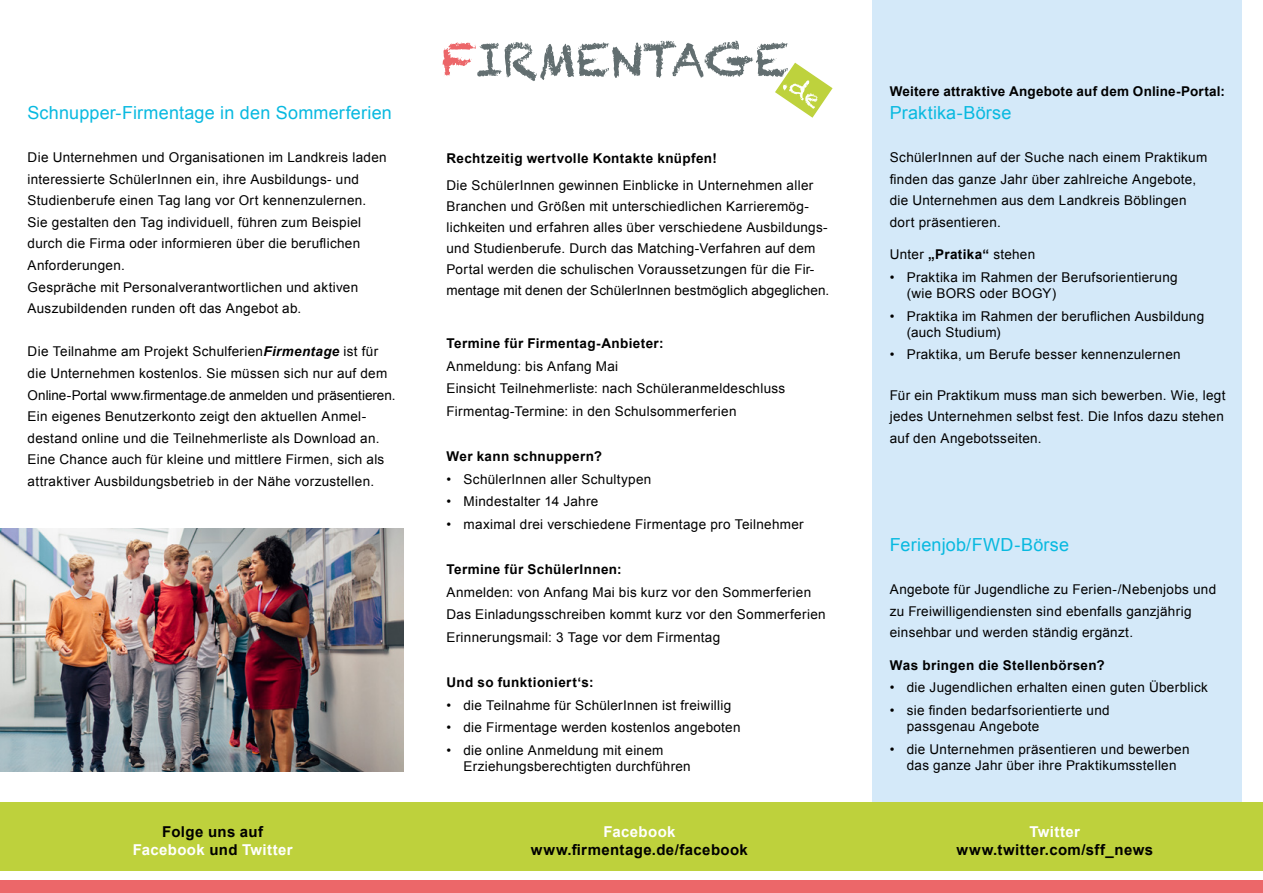
<style>
.page{position:relative;width:1263px;height:893px;background:#fff}
.page>*{position:absolute;margin:0;border:0;box-sizing:border-box;transform-origin:0 0}
.t1{font:18px "Arial";letter-spacing:.01em;color:#08b9e0}
.t2{font:700 15px "Arial";letter-spacing:.025em;color:#000}
.t3{font:700 15px/18px "Arial";letter-spacing:.025em;color:#fff;text-align:center}
.t4{font:13.5px/21.6px "Arial";letter-spacing:.02em;color:#000}
.t5{font:700 13.5px "Arial";letter-spacing:.025em;color:#000}
.s1{font-weight:700;font-style:italic}
.s2{color:#000}
.s3{font-weight:700}
</style>
<div class="page">
<div style="left:872px;top:0;width:370px;height:814px;background:#d4e9f9"></div>
<img style="left:0;top:528px;width:404px;height:244px">
<div style="left:0;top:880px;width:1263px;height:13px;background:#ec6769"></div>
<div style="left:0;top:803px;width:1263px;height:68px;background:#bed13c"></div>
<svg style="left:443px;top:41px;width:389px;height:77px"></svg>
<h1 class="t1" style="left:27px;top:101px;width:366px">Schnupper-Firmentage in den Sommerferien</h1>
<p class="t4" style="left:28px;top:147px;width:361px">Die Unternehmen und Organisationen im Landkreis laden interessierte SchülerInnen ein, ihre Ausbildungs- und Studienberufe einen Tag lang vor Ort kennenzulernen.<br>Sie gestalten den Tag individuell, führen zum Beispiel durch die Firma oder informieren über die beruflichen Anforderungen.<br>Gespräche mit Personalverantwortlichen und aktiven Auszubildenden runden oft das Angebot ab.</p>
<p class="t4" style="left:28px;top:341px;width:369px">Die Teilnahme am Projekt Schulferien<span class="s1">Firmentage</span> ist für die Unternehmen kostenlos. Sie müssen sich nur auf dem Online-Portal www.firmentage.de anmelden und präsentieren.<br>Ein eigenes Benutzerkonto zeigt den aktuellen Anmel&shy;destand online und die Teilnehmerliste als Download an.<br>Eine Chance auch für kleine und mittlere Firmen, sich als attraktiver Ausbildungsbetrieb in der Nähe vorzustellen.</p>
<p class="t5" style="left:446px;top:149px;width:272px">Rechtzeitig wertvolle Kontakte knüpfen!</p>
<p class="t4" style="left:446px;top:175px;width:384px;line-height:21px">Die SchülerInnen gewinnen Einblicke in Unternehmen aller Branchen und Größen mit unterschiedlichen Karrieremög&shy;lichkeiten und erfahren alles über verschiedene Ausbildungs&shy;und Studienberufe. Durch das Matching-Verfahren auf dem Portal werden die schulischen Voraussetzungen für die Fir&shy;mentage mit denen der SchülerInnen bestmöglich abgeglichen.</p>
<p class="t5" style="left:446px;top:335px;width:219px">Termine für Firmentag-Anbieter:</p>
<p class="t4" style="left:446px;top:355px;width:340px;line-height:22.5px">Anmeldung: bis Anfang Mai<br>Einsicht Teilnehmerliste: nach Schüleranmeldeschluss<br>Firmentag-Termine: in den Schulsommerferien</p>
<p class="t5" style="left:446px;top:447px;width:157px">Wer kann schnuppern?</p>
<p class="t4" style="left:446px;top:468px;width:206px">• SchülerInnen aller Schultypen</p>
<p class="t4" style="left:446px;top:491px;width:153px">• Mindestalter 14 Jahre</p>
<p class="t4" style="left:446px;top:513px;width:359px">• maximal drei verschiedene Firmentage pro Teilnehmer</p>
<p class="t5" style="left:446px;top:560px;width:177px">Termine für SchülerInnen:</p>
<p class="t4" style="left:446px;top:581px;width:381px;line-height:22.5px">Anmelden: von Anfang Mai bis kurz vor den Sommerferien<br>Das Einladungsschreiben kommt kurz vor den Sommerferien<br>Erinnerungsmail: 3 Tage vor dem Firmentag</p>
<p class="t5" style="left:446px;top:673px;width:149px">Und so funktioniert‘s:</p>
<p class="t4" style="left:446px;top:694px;width:286px">• die Teilnahme für SchülerInnen ist freiwillig</p>
<p class="t4" style="left:446px;top:717px;width:295px">• die Firmentage werden kostenlos angeboten</p>
<p class="t4" style="left:463px;top:742px;width:229px;line-height:16.2px;text-indent:-17px">• die online Anmeldung mit einem<br>Erziehungsberechtigten durchführen</p>
<p class="t3" style="left:133px;top:823px;width:162px"><span class="s2">Folge uns auf<br></span>Facebook <span class="s2">und</span> Twitter</p>
<p class="t3" style="left:603px;top:823px;width:74px">Facebook</p>
<p class="t2" style="left:531px;top:840px;width:218px">www.firmentage.de/facebook</p>
<p class="t5" style="left:890px;top:82px;width:337px">Weitere attraktive Angebote auf dem Online-Portal:</p>
<h1 class="t1" style="left:890px;top:101px;width:123px">Praktika-Börse</h1>
<p class="t4" style="left:890px;top:147px;width:319px">SchülerInnen auf der Suche nach einem Praktikum finden das ganze Jahr über zahlreiche Angebote, die Unternehmen aus dem Landkreis Böblingen dort präsentieren.</p>
<p class="t4" style="left:890px;top:244px;width:147px">Unter <span class="s3">„Pratika“</span> stehen</p>
<p class="t4" style="left:907px;top:269px;width:272px;line-height:16.2px;text-indent:-17px">• Praktika im Rahmen der Berufsorientierung (wie BORS oder BOGY)</p>
<p class="t4" style="left:907px;top:308px;width:299px;line-height:16.2px;text-indent:-17px">• Praktika im Rahmen der beruflichen Ausbildung (auch Studium)</p>
<p class="t4" style="left:890px;top:344px;width:292px">• Praktika, um Berufe besser kennenzulernen</p>
<p class="t4" style="left:890px;top:384px;width:337px;text-align:justify">Für ein Praktikum muss man sich bewerben. Wie, legt jedes Unternehmen selbst fest. Die Infos dazu stehen auf den Angebotsseiten.</p>
<h1 class="t1" style="left:890px;top:533px;width:181px">Ferienjob/FWD-Börse</h1>
<p class="t4" style="left:890px;top:579px;width:328px">Angebote für Jugendliche zu Ferien-/Nebenjobs und zu Freiwilligendiensten sind ebenfalls ganzjährig einsehbar und werden ständig ergänzt.</p>
<p class="t5" style="left:890px;top:656px;width:216px">Was bringen die Stellenbörsen?</p>
<p class="t4" style="left:890px;top:677px;width:320px">• die Jugendlichen erhalten einen guten Überblick</p>
<p class="t4" style="left:907px;top:702px;width:204px;line-height:16.2px;text-indent:-17px">• sie finden bedarfsorientierte und passgenau Angebote</p>
<p class="t4" style="left:890px;top:741px;width:301px;line-height:16.2px;text-align:center">• die Unternehmen präsentieren und bewerben das ganze Jahr über ihre Praktikumsstellen</p>
<p class="t3" style="left:1029px;top:823px;width:52px">Twitter</p>
<p class="t2" style="left:957px;top:840px;width:198px">www.twitter.com/sff_news</p>
</div>
